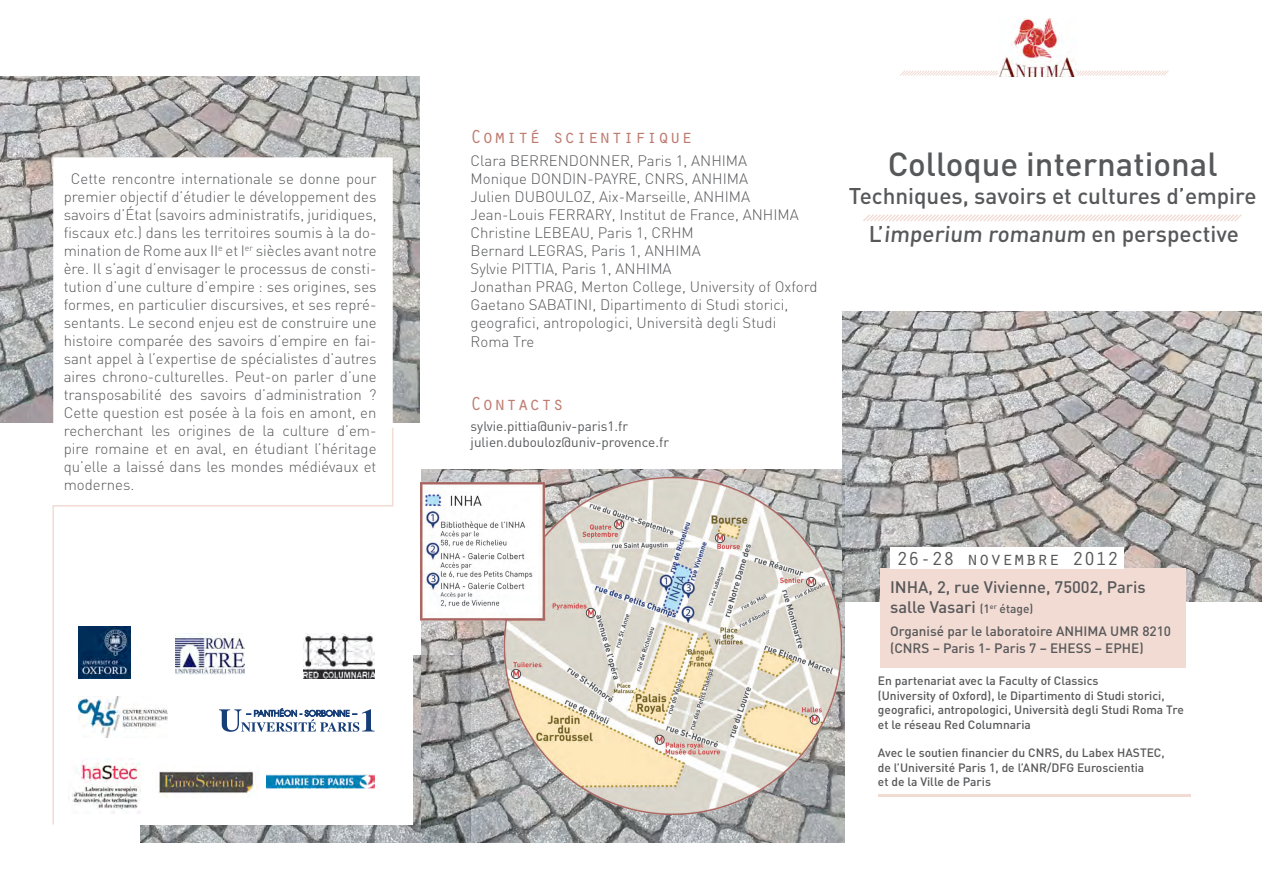
<style>
.page{position:relative;width:1263px;height:893px;background:#fff}
.page>*{position:absolute;margin:0;border:0;box-sizing:border-box;transform-origin:0 0}
.t1{font:500 33px "DIN Pro";color:#57585a}
.t2{font:500 22.5px/37.3px "DIN Pro";color:#57585a;text-align:center}
.t3{font:19.5px "Orator Std";color:#be7c71}
.t4{font:19.5px "Orator Std";color:#57585a}
.t5{font:500 16.5px/20px "DIN Pro";color:#57585a}
.t6{font:300 15px/18px "DIN Pro";color:#57585a}
.t7{font:500 13.5px/16.2px "DIN Pro";color:#57585a}
.t8{font:13.5px/16.2px "DIN Pro";color:#57585a}
.t9{font:500 12px/14.4px "DIN Pro";color:#57585a}
.s1{font-size:12px}
</style>
<div class="page">
<svg style="left:900px;top:69px;width:269px;height:7px"></svg>
<img style="left:140px;top:819px;width:281px;height:24px">
<div style="left:53px;top:601px;width:360px;height:223px;background:#fff"></div>
<img style="left:0;top:77px;width:419px;height:345px">
<img style="left:421px;top:819px;width:423px;height:24px">
<img style="left:842px;top:311px;width:420px;height:290px">
<svg style="left:863px;top:214px;width:379px;height:8px"></svg>
<div style="left:880px;top:568px;width:306px;height:100px;background:#f2dbd3"></div>
<div style="left:890px;top:547px;width:234px;height:22px;background:#fff"></div>
<hr style="left:878px;top:794px;width:312px;height:3px;background:#f2dbd3">
<img style="left:998px;top:18px;width:78px;height:59px">
<svg style="left:53px;top:157px;width:340px;height:266px"></svg>
<svg style="left:52px;top:427px;width:342px;height:399px"></svg>
<img style="left:413px;top:466px;width:495px;height:353px">
<p class="t6" style="left:64px;top:169px;width:314px;text-align:justify;text-indent:7px">Cette rencontre internationale se donne pour premier objectif d’étudier le développement des savoirs d’État (savoirs administratifs, juridiques, fiscaux etc.) dans les territoires soumis à la do&shy;mination de Rome aux II<sup>e</sup> et I<sup>er</sup> siècles avant notre ère. Il s’agit d’envisager le processus de consti&shy;tution d’une culture d’empire : ses origines, ses formes, en particulier discursives, et ses repré&shy;sentants. Le second enjeu est de construire une histoire comparée des savoirs d’empire en fai&shy;sant appel à l’expertise de spécialistes d’autres aires chrono-culturelles. Peut-on parler d’une transposabilité des savoirs d’administration ?<br>Cette question est posée à la fois en amont, en recherchant les origines de la culture d’em&shy;pire romaine et en aval, en étudiant l’héritage qu’elle a laissé dans les mondes médiévaux et modernes.</p>
<h3 class="t3" style="left:471px;top:123px;width:224px">Comité scientifique</h3>
<p class="t6" style="left:471px;top:151px;width:348px">Clara BERRENDONNER, Paris 1, ANHIMA<br>Monique DONDIN-PAYRE, CNRS, ANHIMA<br>Julien DUBOULOZ, Aix-Marseille, ANHIMA Jean-Louis FERRARY, Institut de France, ANHIMA Christine LEBEAU, Paris 1, CRHM<br>Bernard LEGRAS, Paris 1, ANHIMA<br>Sylvie PITTIA, Paris 1, ANHIMA<br>Jonathan PRAG, Merton College, University of Oxford Gaetano SABATINI, Dipartimento di Studi storici, geografici, antropologici, Università degli Studi</p>
<p class="t6" style="left:471px;top:332px;width:65px">Roma Tre</p>
<h3 class="t3" style="left:471px;top:390px;width:95px">Contacts</h3>
<p class="t8" style="left:471px;top:417px;width:200px">sylvie.pittia@univ-paris1.fr julien.dubouloz@univ-provence.fr</p>
<h1 class="t1" style="left:887px;top:141px;width:332px">Colloque international</h1>
<h2 class="t2" style="left:848px;top:177px;width:409px">Techniques, savoirs et cultures d’empire<br>L’imperium romanum en perspective</h2>
<h3 class="t4" style="left:896px;top:544px;width:224px">26-28 novembre 2012</h3>
<p class="t5" style="left:890px;top:577px;width:257px">INHA, 2, rue Vivienne, 75002, Paris salle Vasari <span class="s1">(1</span><sup>er</sup> <span class="s1">étage)</span></p>
<p class="t7" style="left:890px;top:623px;width:283px">Organisé par le laboratoire ANHIMA UMR 8210 (CNRS – Paris 1- Paris 7 – EHESS – EPHE)</p>
<p class="t9" style="left:878px;top:673px;width:307px">En partenariat avec la Faculty of Classics<br>(University of Oxford), le Dipartimento di Studi storici, geografici, antropologici, Università degli Studi Roma Tre et le réseau Red Columnaria</p>
<p class="t9" style="left:878px;top:745px;width:288px">Avec le soutien financier du CNRS, du Labex HASTEC, de l’Université Paris 1, de l’ANR/DFG Euroscientia<br>et de la Ville de Paris</p>
</div>
